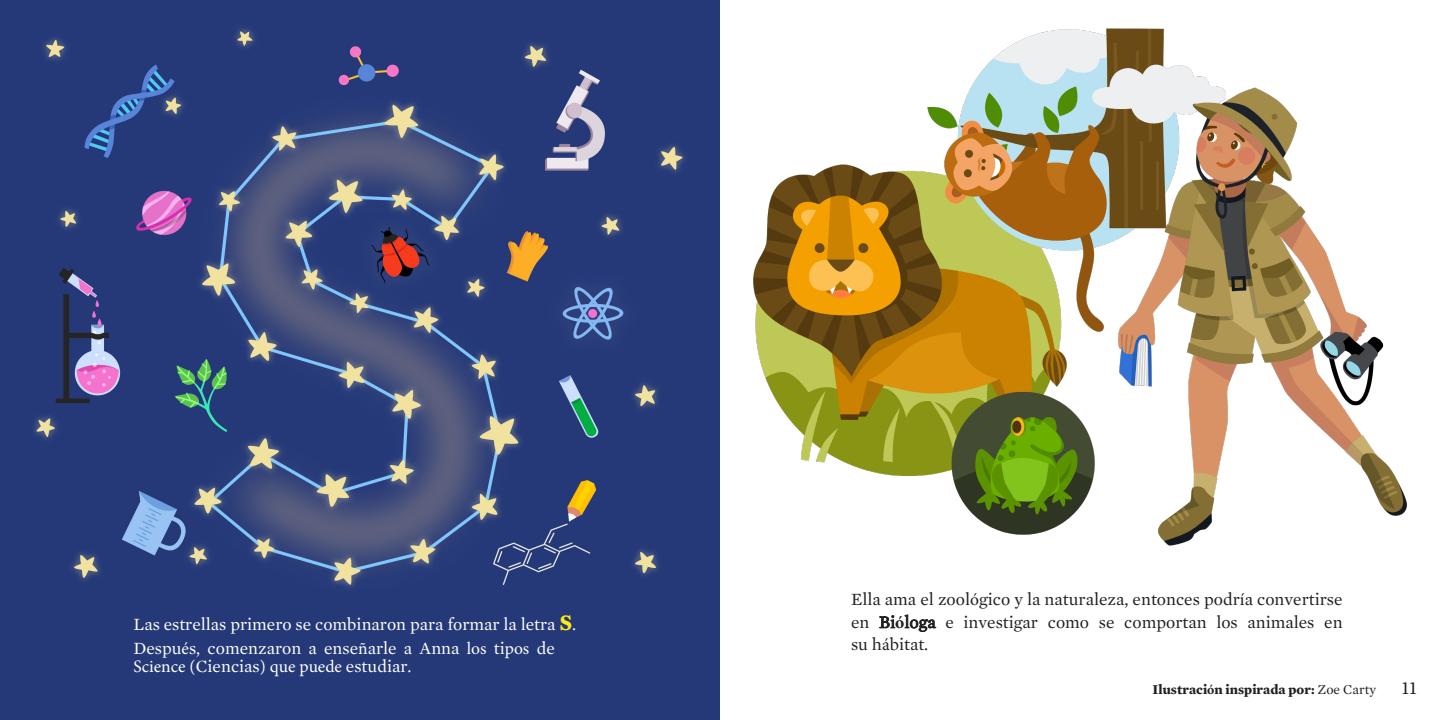
<style>
.page{position:relative;width:1440px;height:720px;background:#fff}
.page>*{position:absolute;margin:0;border:0;box-sizing:border-box;transform-origin:0 0}
.t1{font:18.75px "Mercury Text G1";color:#231f20}
.body{font:17.5px/22.5px "Mercury Text G1";color:#231f20;text-align:justify}
.body-2{font:17.5px/23.5px "Mercury Text G1";color:#fff}
.body-3{font:17.5px "Minion Pro";color:#fff}
.t2{font:700 13.75px "Mercury Text G1";color:#231f20}
.s1{font-weight:700;font-size:22.5px;color:#ffea16}
.s2{font-family:"Minion Pro"}
.s3{font-family:"Mercury Text G1"}
.s4{font-family:"Minion Pro";font-weight:700}
.s5{font-weight:400}
</style>
<div class="page">
<img style="left:0;top:0;width:720px;height:720px">
<img style="left:753px;top:28px;width:654px;height:518px">
<p class="body-2" style="left:133px;top:612px;width:444px">Las estrellas primero se combinaron para formar la letra <span class="s1">S</span>.<br>Despu<span class="s2">é</span>s, comenzaron a ense<span class="s2">ñ</span>arle a Anna <span class="s2">los</span> ti<span class="s2">pos</span> de</p>
<p class="body-3" style="left:133px;top:654px;width:280px">Science (<span class="s3">Ciencias</span>) que puede <span class="s3">estudiar.</span></p>
<p class="body" style="left:851px;top:587px;width:493px">Ella ama el zool<span class="s2">ó</span>gico y la naturaleza, entonces podr<span class="s2">í</span>a convertirse en Bi<span class="s4">ó</span>loga e investigar como se comportan los animales en su h<span class="s2">á</span>bitat.</p>
<p class="t2" style="left:1153px;top:679px;width:225px">Ilustraci<span class="s2">ó</span>n inspirada por: <span class="s5">Zoe Carty</span></p>
<p class="t1" style="left:1402px;top:674px;width:16px">11</p>
</div>
